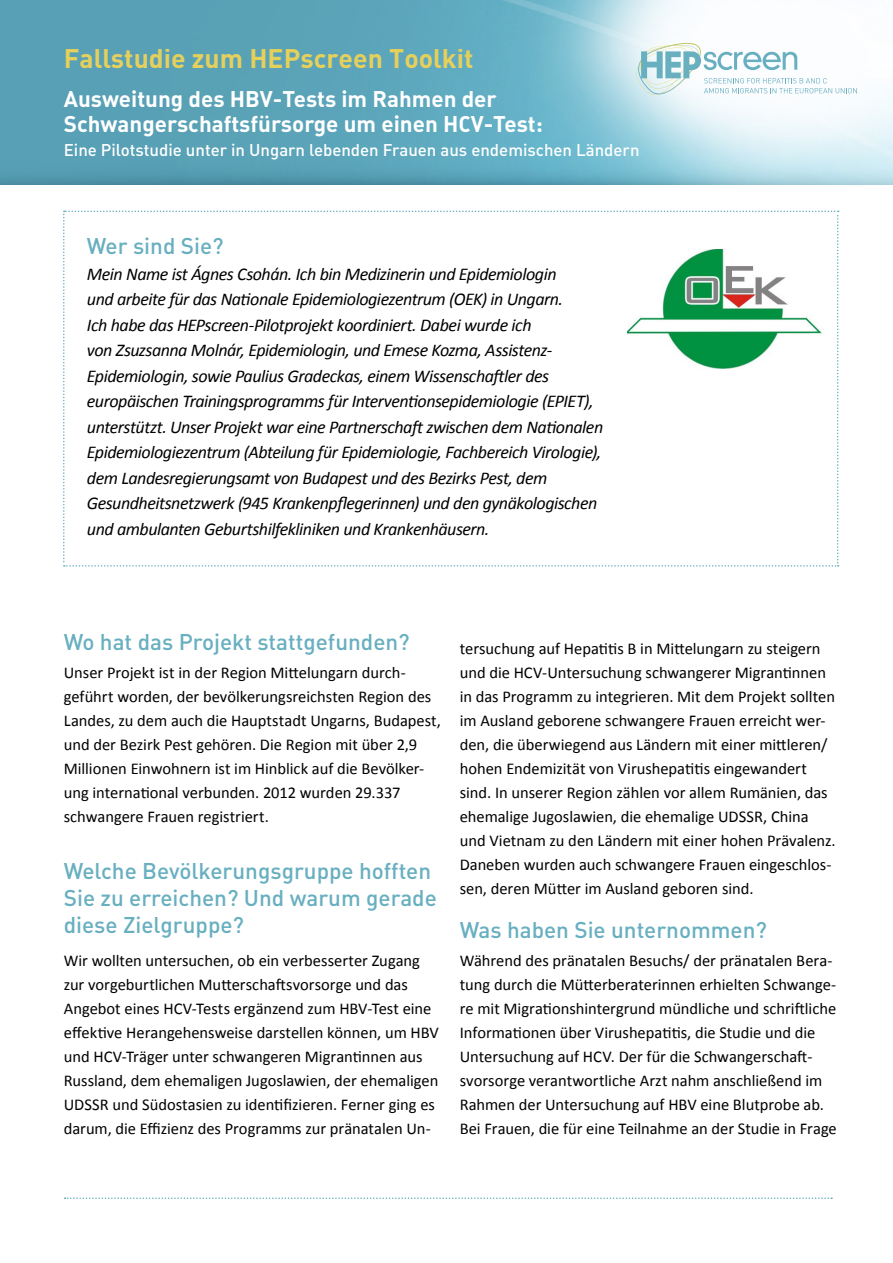
<style>
.page{position:relative;width:893px;height:1263px;background:#fff}
.page>*{position:absolute;margin:0;border:0;box-sizing:border-box;transform-origin:0 0}
.t1{font:700 26.55px "DIN";color:#e6d05c}
.t2{font:22.5px/27px "DIN Medium Alternate";color:#68afc0}
.t3{font:22.35px/25.5px "DIN Bold Alternate";color:#fff}
.t4{font:italic 18px/25.5px "Calibri";letter-spacing:-.025em;color:#000}
.t5{font:16.8px "DIN Medium Alternate";color:#fff}
.t6{font:16.5px/24px "Calibri";letter-spacing:-.005em;color:#000}
</style>
<div class="page">
<svg style="left:63px;top:211px;width:776px;height:356px"></svg>
<img style="left:628px;top:249px;width:197px;height:119px">
<svg style="left:65px;top:1197px;width:767px;height:2px"></svg>
<img style="left:0;top:0;width:893px;height:185px">
<svg style="left:65px;top:35px;width:799px;height:60px"></svg>
<h1 class="t1" style="left:64px;top:41px;width:411px">Fallstudie zum HEPscreen Toolkit</h1>
<h3 class="t3" style="left:64px;top:85px;width:481px">Ausweitung des HBV-Tests im Rahmen der<br>Schwangerschaftsfürsorge um einen HCV-Test:</h3>
<p class="t5" style="left:64px;top:139px;width:577px">Eine Pilotstudie unter in Ungarn lebenden Frauen aus endemischen Ländern</p>
<h2 class="t2" style="left:87px;top:232px;width:138px">Wer sind Sie?</h2>
<p class="t4" style="left:87px;top:260px;width:518px">Mein Name ist Ágnes Csohán. Ich bin Medizinerin und Epidemiologin<br>und arbeite für das Nationale Epidemiologiezentrum (OEK) in Ungarn.<br>Ich habe das HEPscreen-Pilotprojekt koordiniert. Dabei wurde ich<br>von Zsuzsanna Molnár, Epidemiologin, und Emese Kozma, Assistenz-Epidemiologin, sowie Paulius Gradeckas, einem Wissenschaftler des europäischen Trainingsprogramms für Interventionsepidemiologie (EPIET), unterstützt. Unser Projekt war eine Partnerschaft zwischen dem Nationalen Epidemiologiezentrum (Abteilung für Epidemiologie, Fachbereich Virologie), dem Landesregierungsamt von Budapest und des Bezirks Pest, dem Gesundheitsnetzwerk (945 Krankenpflegerinnen) und den gynäkologischen und ambulanten Geburtshilfekliniken und Krankenhäusern.</p>
<h2 class="t2" style="left:64px;top:627px;width:347px">Wo hat das Projekt stattgefunden?</h2>
<p class="t6" style="left:64px;top:660px;width:379px">Unser Projekt ist in der Region Mittelungarn durch&shy;geführt worden, der bevölkerungsreichsten Region des Landes, zu dem auch die Hauptstadt Ungarns, Budapest, und der Bezirk Pest gehören. Die Region mit über 2,9<br>Millionen Einwohnern ist im Hinblick auf die Bevölker&shy;ung international verbunden. 2012 wurden 29.337 schwangere Frauen registriert.</p>
<h2 class="t2" style="left:64px;top:857px;width:375px">Welche Bevölkerungsgruppe hofften<br>Sie zu erreichen? Und warum gerade diese Zielgruppe?</h2>
<p class="t6" style="left:64px;top:948px;width:377px">Wir wollten untersuchen, ob ein verbesserter Zugang zur vorgeburtlichen Mutterschaftsvorsorge und das Angebot eines HCV-Tests ergänzend zum HBV-Test eine effektive Herangehensweise darstellen können, um HBV und HCV-Träger unter schwangeren Migrantinnen aus Russland, dem ehemaligen Jugoslawien, der ehemaligen UDSSR und Südostasien zu identifizieren. Ferner ging es darum, die Effizienz des Programms zur pränatalen Un-</p>
<p class="t6" style="left:460px;top:636px;width:377px">tersuchung auf Hepatitis B in Mittelungarn zu steigern und die HCV-Untersuchung schwangerer Migrantinnen in das Programm zu integrieren. Mit dem Projekt sollten im Ausland geborene schwangere Frauen erreicht wer&shy;den, die überwiegend aus Ländern mit einer mittleren/ hohen Endemizität von Virushepatitis eingewandert sind. In unserer Region zählen vor allem Rumänien, das ehemalige Jugoslawien, die ehemalige UDSSR, China und Vietnam zu den Ländern mit einer hohen Prävalenz.<br>Daneben wurden auch schwangere Frauen eingeschlos&shy;sen, deren Mütter im Ausland geboren sind.</p>
<h2 class="t2" style="left:460px;top:915px;width:309px">Was haben Sie unternommen?</h2>
<p class="t6" style="left:460px;top:948px;width:379px">Während des pränatalen Besuchs/ der pränatalen Bera&shy;tung durch die Mütterberaterinnen erhielten Schwange&shy;re mit Migrationshintergrund mündliche und schriftliche Informationen über Virushepatitis, die Studie und die Untersuchung auf HCV. Der für die Schwangerschaft&shy;svorsorge verantwortliche Arzt nahm anschließend im Rahmen der Untersuchung auf HBV eine Blutprobe ab.<br>Bei Frauen, die für eine Teilnahme an der Studie in Frage</p>
</div>
